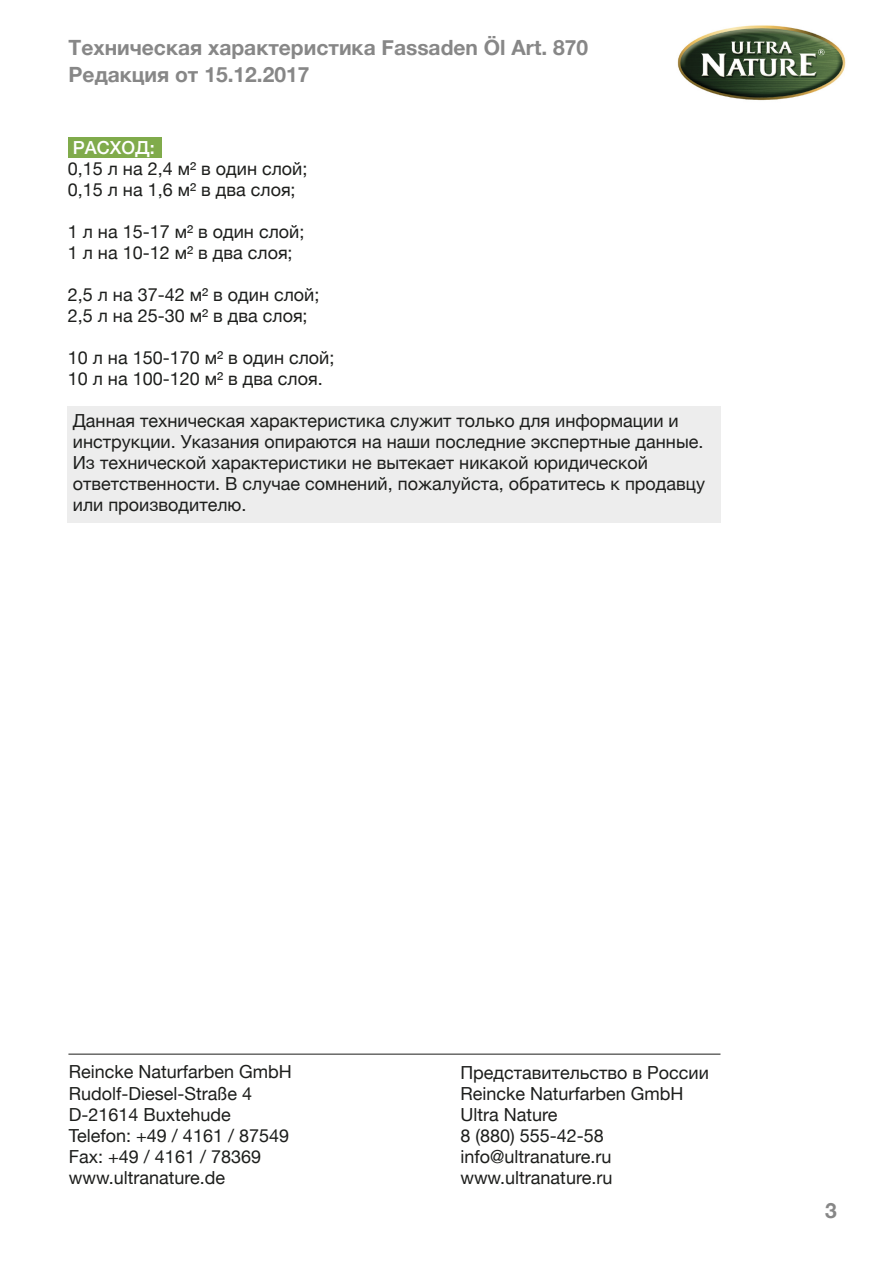
<style>
.page{position:relative;width:893px;height:1263px;background:#fff}
.page>*{position:absolute;margin:0;border:0;box-sizing:border-box;transform-origin:0 0}
.t1{font:700 21px/27px "Helvetica Neue";color:#878787}
.t2{font:18px/21px "Helvetica Neue";color:#1d1e1c}
.t3{font:500 18px "Helvetica Neue";color:#fff}
</style>
<div class="page">
<div style="left:67px;top:407px;width:654px;height:116px;background:#ededed"></div>
<div style="left:68px;top:137px;width:94px;height:21px;background:#80ab4b"></div>
<hr style="left:68px;top:1054px;width:652px;height:1px;background:#1d1d1b">
<img style="left:677px;top:25px;width:169px;height:76px">
<p class="t1" style="left:69px;top:35px;width:521px">Техническая характеристика Fassaden Öl Art. 870<br>Редакция от 15.12.2017</p>
<p class="t3" style="left:73px;top:133px;width:83px">РАСХОД:</p>
<p class="t2" style="left:68px;top:159px;width:241px">0,15 л на 2,4 м² в один слой;<br>0,15 л на 1,6 м² в два слоя;</p>
<p class="t2" style="left:68px;top:222px;width:238px">1 л на 15-17 м² в один слой;<br>1 л на 10-12 м² в два слоя;</p>
<p class="t2" style="left:68px;top:285px;width:253px">2,5 л на 37-42 м² в один слой;<br>2,5 л на 25-30 м² в два слоя;</p>
<p class="t2" style="left:68px;top:348px;width:268px">10 л на 150-170 м² в один слой;<br>10 л на 100-120 м² в два слоя.</p>
<p class="t2" style="left:73px;top:411px;width:634px">Данная техническая характеристика служит только для информации и инструкции. Указания опираются на наши последние экспертные данные.<br>Из технической характеристики не вытекает никакой юридической ответственности. В случае сомнений, пожалуйста, обратитесь к продавцу или производителю.</p>
<p class="t2" style="left:69px;top:1062px;width:225px">Reincke Naturfarben GmbH<br>Rudolf-Diesel-Straße 4<br>D-21614 Buxtehude<br>Telefon: +49 / 4161 / 87549<br>Fax: +49 / 4161 / 78369 www.ultranature.de</p>
<p class="t2" style="left:460px;top:1063px;width:250px">Представительство в России<br>Reincke Naturfarben GmbH<br>Ultra Nature<br>8 (880) 555-42-58 info@ultranature.ru www.ultranature.ru</p>
<p class="t1" style="left:825px;top:1198px;width:13px">3</p>
</div>
